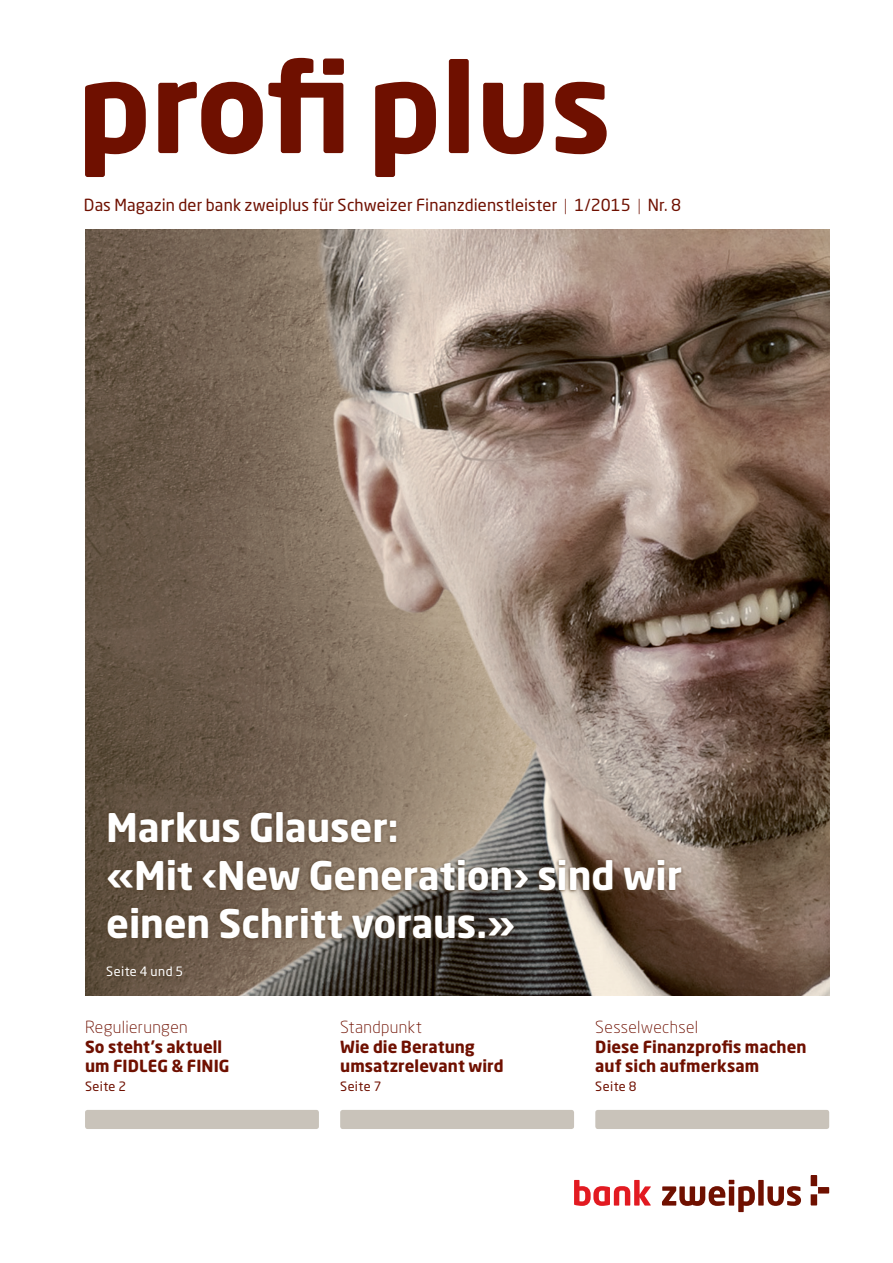
<style>
.page{position:relative;width:893px;height:1263px;background:#fff}
.page>*{position:absolute;margin:0;border:0;box-sizing:border-box;transform-origin:0 0}
.t1{font:700 39px/47.8px "Neo Sans Pro";letter-spacing:-.005em;color:#fff}
.t2{font:700 16.5px/19.2px "Neo Sans Pro";letter-spacing:.005em;color:#6f1000}
.t3{font:16.5px "Neo Sans Pro";letter-spacing:.005em;color:#6f1000}
.t4{font:300 16.5px "Neo Sans Pro";letter-spacing:.02em;color:#6f1000}
.t5{font:12.75px "Neo Sans Pro";letter-spacing:.03em;color:#6f1000}
.t6{font:12.75px "Neo Sans Pro";letter-spacing:.035em;color:#fff}
.s1{font-weight:300}
</style>
<div class="page">
<img style="left:85px;top:230px;width:744px;height:765px">
<div style="left:85px;top:1110px;width:234px;height:19px;background:#c9c3ba;border-radius:3px"></div>
<div style="left:340px;top:1110px;width:234px;height:19px;background:#c9c3ba;border-radius:3px"></div>
<div style="left:595px;top:1110px;width:234px;height:19px;background:#c9c3ba;border-radius:3px"></div>
<svg style="left:574px;top:1180px;width:77px;height:26px"></svg>
<svg style="left:662px;top:1180px;width:93px;height:32px"></svg>
<div style="left:758px;top:1180px;width:6px;height:25px;background:#6f1000"></div>
<svg style="left:767px;top:1186px;width:34px;height:20px"></svg>
<svg style="left:811px;top:1175px;width:18px;height:30px"></svg>
<svg style="left:375px;top:82px;width:61px;height:95px"></svg>
<div style="left:449px;top:59px;width:20px;height:94px;background:#6f1000;border-radius:2px"></div>
<svg style="left:483px;top:83px;width:61px;height:71px"></svg>
<svg style="left:555px;top:82px;width:52px;height:72px"></svg>
<svg style="left:85px;top:82px;width:61px;height:95px"></svg>
<svg style="left:158px;top:58px;width:186px;height:96px"></svg>
<svg style="left:103px;top:810px;width:581px;height:170px;background:#6e5f51"></svg>
<p class="t3" style="left:84px;top:194px;width:599px">Das Magazin der bank zweiplus für Schweizer Finanzdienstleister <span class="s1">|</span> 1/2015 <span class="s1">|</span> Nr. 8</p>
<h1 class="t1" style="left:106px;top:802px;width:577px">Markus Glauser:<br>«Mit ‹New Generation› sind wir einen Schritt voraus.»</h1>
<p class="t6" style="left:106px;top:963px;width:79px">Seite 4 und 5</p>
<p class="t4" style="left:85px;top:1017px;width:104px">Regulierungen</p>
<p class="t2" style="left:85px;top:1036px;width:146px">So steht’s aktuell um FIDLEG &amp; FINIG</p>
<p class="t5" style="left:85px;top:1078px;width:43px">Seite 2</p>
<p class="t4" style="left:340px;top:1017px;width:83px">Standpunkt</p>
<p class="t2" style="left:340px;top:1036px;width:165px">Wie die Beratung umsatzrelevant wird</p>
<p class="t5" style="left:340px;top:1078px;width:43px">Seite 7</p>
<p class="t4" style="left:595px;top:1017px;width:104px">Sesselwechsel</p>
<p class="t2" style="left:595px;top:1036px;width:213px">Diese Finanzprofis machen auf sich aufmerksam</p>
<p class="t5" style="left:595px;top:1078px;width:43px">Seite 8</p>
</div>
